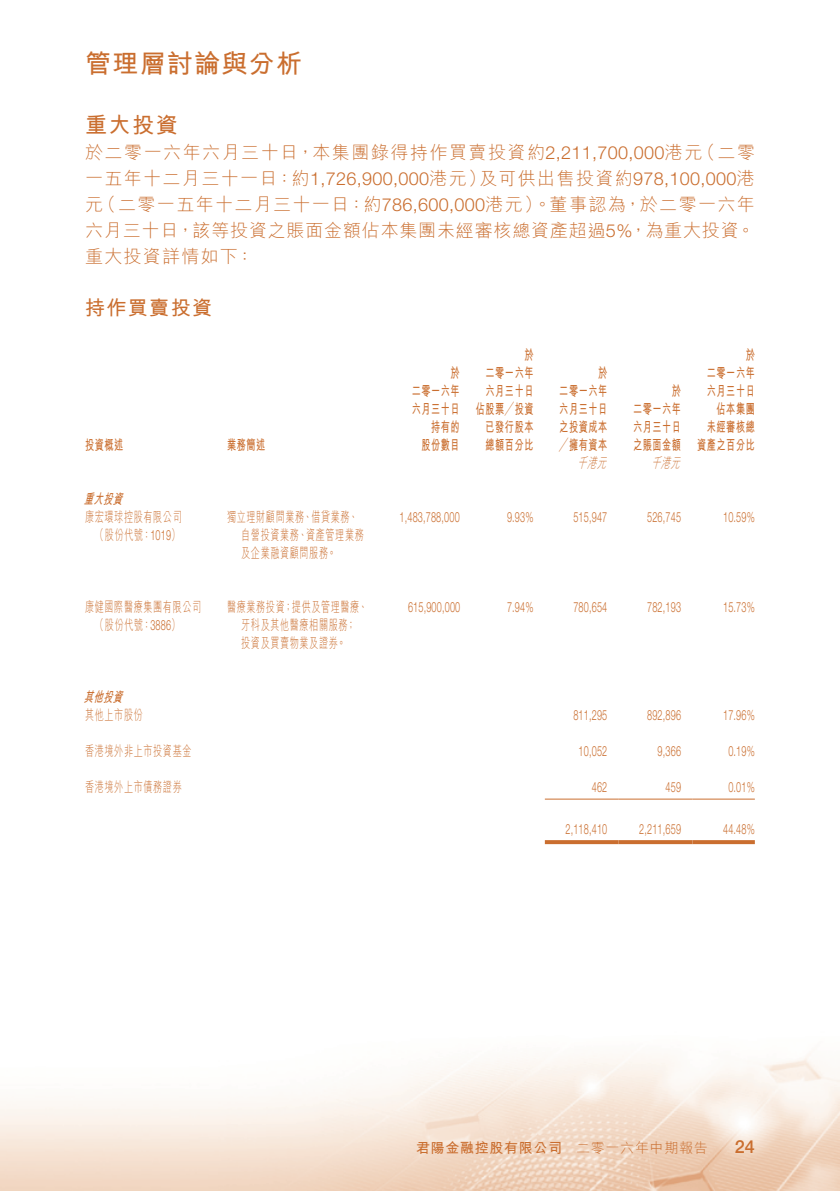
<style>
.page{position:relative;width:840px;height:1191px;background:#fff}
.page>*{position:absolute;margin:0;border:0;box-sizing:border-box;transform-origin:0 0}
.t1{font:700 26px "M Hei HK";letter-spacing:.05em;color:#ca6e2f}
.Heading_1{font:700 22px "M Hei HK";color:#ca6e2f}
.Heading_2{font:700 20px "M Hei HK";letter-spacing:.07em;color:#ca6e2f}
.Body_Text{font:300 18px/26px "M Hei HK";letter-spacing:.075em;color:#ca6e2f}
.Body_Text-2{font:300 18px/26px "M Hei HK";letter-spacing:.045em;color:#ca6e2f}
.t2{font:500 18px "Helvetica Neue LT Std";color:#ca6e2f}
.Body_Text-3{font:300 14px/18px "M Hei HK";letter-spacing:.07em;color:#ca6e2f;text-align:center;scale:.65 1}
.Body_Text-4{font:300 14px "Helvetica Neue LT Std";letter-spacing:.02em;color:#ca6e2f;scale:.65 1}
.Body_Text-5{font:700 14px "M Hei HK";letter-spacing:.07em;color:#ca6e2f;scale:.65 1}
.Body_Text-6{font:700 14px "M Hei HK";letter-spacing:.05em;color:#ca6e2f}
.Body_Text-7{font:300 14px "M Hei HK";letter-spacing:.05em;color:#ca6e2f}
.Body_Text-8{font:italic 700 14px "M Hei HK";color:#ca6e2f;scale:.65 1}
.Body_Text-9{font:italic 300 14px "M Hei HK";color:#ca6e2f;scale:.65 1}
.s1{font-family:"Helvetica Neue LT Std"}
.s2{font-family:"M Hei HKS"}
</style>
<div class="page">
<img style="left:0;top:1053px;width:839px;height:138px">
<hr style="left:544px;top:798px;width:74px;height:1px;background:#ca6e2f">
<hr style="left:618px;top:798px;width:74px;height:1px;background:#ca6e2f">
<hr style="left:692px;top:798px;width:62px;height:1px;background:#ca6e2f">
<svg style="left:544px;top:840px;width:74px;height:4px"></svg>
<svg style="left:618px;top:840px;width:74px;height:4px"></svg>
<svg style="left:692px;top:840px;width:62px;height:4px"></svg>
<h1 class="t1" style="left:85px;top:44px;width:218px">管理層討論與分析</h1>
<p class="Heading_1" style="left:85px;top:109px;width:94px">重大投資</p>
<p class="Body_Text" style="left:697px;top:139px;width:59px">（二零</p>
<p class="Body_Text" style="left:479px;top:139px;width:277px;text-indent:-394px">於二零一六年六月三十日，本集團錄得持作買賣投資約<span class="s1">2,211,700,000</span>港元<br>及可供出售投資約<span class="s1">978,100,000</span>港</p>
<p class="Body_Text" style="left:98px;top:165px;width:658px;text-indent:-13px">一五年十二月三十一日：約<span class="s1">1,726,900,000</span>港元）<br>（二零一五年十二月三十一日：約<span class="s1">786,600,000</span>港元）。董事認為，於二零一六年</p>
<p class="Body_Text-2" style="left:85px;top:191px;width:670px">元<br>六月三十日，該等投資之賬面金額佔本集團未經審核總資產超過<span class="s1">5%</span>，為重大投資。重大投資詳情如下：</p>
<p class="Heading_2" style="left:85px;top:293px;width:128px">持作買賣投資</p>
<p class="Body_Text-5" style="left:85px;top:434px;width:60px">投資概述</p>
<p class="Body_Text-5" style="left:227px;top:434px;width:60px">業務簡述</p>
<p class="Body_Text-5" style="left:450px;top:362px;width:16px">於</p>
<p class="Body_Text-5" style="left:411px;top:380px;width:75px">二零一六年</p>
<p class="Body_Text-5" style="left:411px;top:398px;width:75px">六月三十日</p>
<p class="Body_Text-5" style="left:431px;top:416px;width:45px">持有的</p>
<p class="Body_Text-5" style="left:421px;top:434px;width:60px">股份數目</p>
<p class="Body_Text-5" style="left:524px;top:344px;width:15px">於</p>
<p class="Body_Text-5" style="left:485px;top:362px;width:75px">二零一六年</p>
<p class="Body_Text-5" style="left:485px;top:380px;width:75px">六月三十日</p>
<p class="Body_Text-5" style="left:475px;top:398px;width:90px">佔股票╱投資</p>
<p class="Body_Text-5" style="left:485px;top:416px;width:75px">已發行股本</p>
<p class="Body_Text-5" style="left:485px;top:434px;width:75px">總額百分比</p>
<p class="Body_Text-5" style="left:598px;top:362px;width:15px">於</p>
<p class="Body_Text-5" style="left:559px;top:380px;width:75px">二零一六年</p>
<p class="Body_Text-5" style="left:559px;top:398px;width:75px">六月三十日</p>
<p class="Body_Text-5" style="left:559px;top:416px;width:75px">之投資成本</p>
<p class="Body_Text-5" style="left:559px;top:434px;width:75px">╱擁有資本</p>
<p class="Body_Text-9" style="left:577px;top:455px;width:51px">千港元</p>
<p class="Body_Text-5" style="left:671px;top:380px;width:15px">於</p>
<p class="Body_Text-5" style="left:632px;top:398px;width:75px">二零一六年</p>
<p class="Body_Text-5" style="left:632px;top:416px;width:75px">六月三十日</p>
<p class="Body_Text-5" style="left:632px;top:434px;width:75px">之賬面金額</p>
<p class="Body_Text-9" style="left:650px;top:455px;width:51px">千港元</p>
<p class="Body_Text-5" style="left:745px;top:344px;width:16px">於</p>
<p class="Body_Text-5" style="left:706px;top:362px;width:75px">二零一六年</p>
<p class="Body_Text-5" style="left:706px;top:380px;width:75px">六月三十日</p>
<p class="Body_Text-5" style="left:716px;top:398px;width:60px">佔本集團</p>
<p class="Body_Text-5" style="left:706px;top:416px;width:75px">未經審核總</p>
<p class="Body_Text-5" style="left:696px;top:434px;width:90px">資產之百分比</p>
<p class="Body_Text-8" style="left:84px;top:488px;width:68px">重大投資</p>
<p class="Body_Text-3" style="left:85px;top:507px;width:150px">康宏環球控股有限公司（股份代號：<span class="s1">1019</span>(</p>
<p class="Body_Text-3" style="left:241px;top:507px;width:190px;text-align:left;text-indent:-14px">獨立理財顧問業務、借貸業務、自營投資業務、資產管理業務及企業<span class="s2">融</span>資顧問服務。</p>
<p class="Body_Text-4" style="left:722px;top:508px;width:50px">10.59%</p>
<p class="Body_Text-4" style="left:506px;top:508px;width:42px">9.93%</p>
<p class="Body_Text-4" style="left:399px;top:508px;width:94px">1,483,788,000</p>
<p class="Body_Text-4" style="left:573px;top:508px;width:54px">515,947</p>
<p class="Body_Text-4" style="left:646px;top:508px;width:54px">526,745</p>
<p class="Body_Text-3" style="left:95px;top:597px;width:165px;text-align:left;text-indent:-10px">康健國際醫療集團有限公司（股份代號：<span class="s1">3886</span>(</p>
<p class="Body_Text-3" style="left:227px;top:597px;width:217px">醫療業務投資；提供及管理醫療、牙科及其他醫療相關服務;<br>投資及買賣物業及證券。</p>
<p class="Body_Text-4" style="left:722px;top:598px;width:50px">15.73%</p>
<p class="Body_Text-4" style="left:506px;top:598px;width:42px">7.94%</p>
<p class="Body_Text-4" style="left:408px;top:598px;width:82px">615,900,000</p>
<p class="Body_Text-4" style="left:573px;top:598px;width:54px">780,654</p>
<p class="Body_Text-4" style="left:646px;top:598px;width:54px">782,193</p>
<p class="Body_Text-8" style="left:84px;top:686px;width:68px">其他投資</p>
<p class="Body_Text-3" style="left:85px;top:705px;width:90px">其他上市股份</p>
<p class="Body_Text-4" style="left:573px;top:706px;width:54px">811,295</p>
<p class="Body_Text-4" style="left:646px;top:706px;width:54px">892,896</p>
<p class="Body_Text-4" style="left:722px;top:706px;width:50px">17.96%</p>
<p class="Body_Text-3" style="left:85px;top:741px;width:165px">香港境外非上市投資基金</p>
<p class="Body_Text-4" style="left:578px;top:742px;width:46px">10,052</p>
<p class="Body_Text-4" style="left:657px;top:742px;width:38px">9,366</p>
<p class="Body_Text-4" style="left:728px;top:742px;width:42px">0.19%</p>
<p class="Body_Text-3" style="left:85px;top:777px;width:150px">香港境外上市債務證券</p>
<p class="Body_Text-4" style="left:591px;top:778px;width:25px">462</p>
<p class="Body_Text-4" style="left:665px;top:778px;width:25px">459</p>
<p class="Body_Text-4" style="left:728px;top:778px;width:42px">0.01%</p>
<p class="Body_Text-4" style="left:565px;top:820px;width:66px">2,118,410</p>
<p class="Body_Text-4" style="left:639px;top:820px;width:66px">2,211,659</p>
<p class="Body_Text-4" style="left:722px;top:820px;width:50px">44.48%</p>
<p class="Body_Text-6" style="left:416px;top:1138px;width:148px">君陽金<span class="s2">融</span>控股有限公司</p>
<p class="Body_Text-7" style="left:576px;top:1141px;width:133px">二零一六年中期報告</p>
<p class="t2" style="left:734px;top:1136px;width:21px">24</p>
</div>
